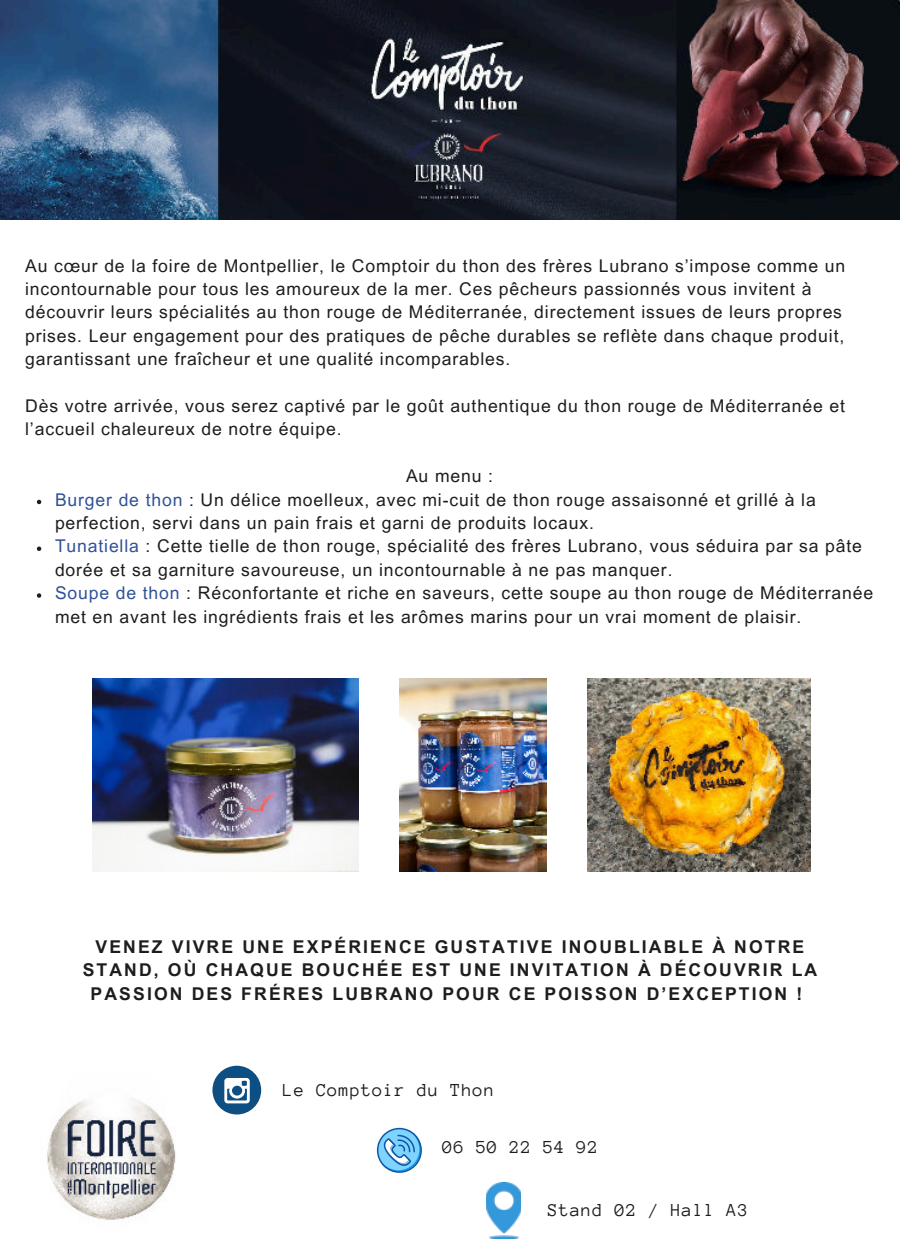
<style>
.page{position:relative;width:900px;height:1260px;background:#fff}
.page>*{position:absolute;margin:0;border:0;box-sizing:border-box;transform-origin:0 0}
.t1{font:18.75px "Anonymous Pro";letter-spacing:.05em;color:#1d1d1d}
.t2{font:700 17.75px/23.5px "Arial MT Pro";letter-spacing:.12em;color:#1d1d1d;text-align:center}
.t3{font:17.5px/23.5px "Arial MT Pro";letter-spacing:.05em;color:#1d1d1d}
.s1{color:#305198}
</style>
<div class="page">
<img style="left:47px;top:1098px;width:129px;height:122px">
<img style="left:0;top:0;width:900px;height:219px">
<div style="left:212px;top:1066px;width:49px;height:48px;background:#0d4f83;border-radius:50%"></div>
<svg style="left:224px;top:1078px;width:26px;height:25px"></svg>
<img style="left:487px;top:1182px;width:33px;height:57px">
<img style="left:400px;top:679px;width:146px;height:193px">
<svg style="left:377px;top:1128px;width:45px;height:45px"></svg>
<img style="left:93px;top:679px;width:266px;height:193px">
<img style="left:588px;top:679px;width:223px;height:193px">
<svg style="left:37px;top:500px;width:4px;height:4px"></svg>
<svg style="left:37px;top:547px;width:4px;height:4px"></svg>
<svg style="left:37px;top:593px;width:4px;height:5px"></svg>
<p class="t3" style="left:25px;top:255px;width:821px">Au cœur de la foire de Montpellier, le Comptoir du thon des frères Lubrano s’impose comme un incontournable pour tous les amoureux de la mer. Ces pêcheurs passionnés vous invitent à découvrir leurs spécialités au thon rouge de Méditerranée, directement issues de leurs propres prises. Leur engagement pour des pratiques de pêche durables se reflète dans chaque produit, garantissant une fraîcheur et une qualité incomparables.</p>
<p class="t3" style="left:25px;top:395px;width:821px">Dès votre arrivée, vous serez captivé par le goût authentique du thon rouge de Méditerranée et l’accueil chaleureux de notre équipe.</p>
<p class="t3" style="left:55px;top:465px;width:820px;text-indent:351px">Au menu :<br><span class="s1">Burger de thon</span> : Un délice moelleux, avec mi-cuit de thon rouge assaisonné et grillé à la perfection, servi dans un pain frais et garni de produits locaux.<br><span class="s1">Tunatiella</span> : Cette tielle de thon rouge, spécialité des frères Lubrano, vous séduira par sa pâte dorée et sa garniture savoureuse, un incontournable à ne pas manquer.<br><span class="s1">Soupe de thon</span> : Réconfortante et riche en saveurs, cette soupe au thon rouge de Méditerranée met en avant les ingrédients frais et les arômes marins pour un vrai moment de plaisir.</p>
<p class="t2" style="left:83px;top:936px;width:736px">VENEZ VIVRE UNE EXPÉRIENCE GUSTATIVE INOUBLIABLE À NOTRE<br>STAND, OÙ CHAQUE BOUCHÉE EST UNE INVITATION À DÉCOUVRIR LA<br>PASSION DES FRÉRES LUBRANO POUR CE POISSON D’EXCEPTION !</p>
<p class="t1" style="left:283px;top:1079px;width:213px">Le Comptoir du Thon</p>
<p class="t1" style="left:443px;top:1136px;width:157px">06 50 22 54 92</p>
<p class="t1" style="left:548px;top:1199px;width:202px">Stand 02 / Hall A3</p>
</div>
